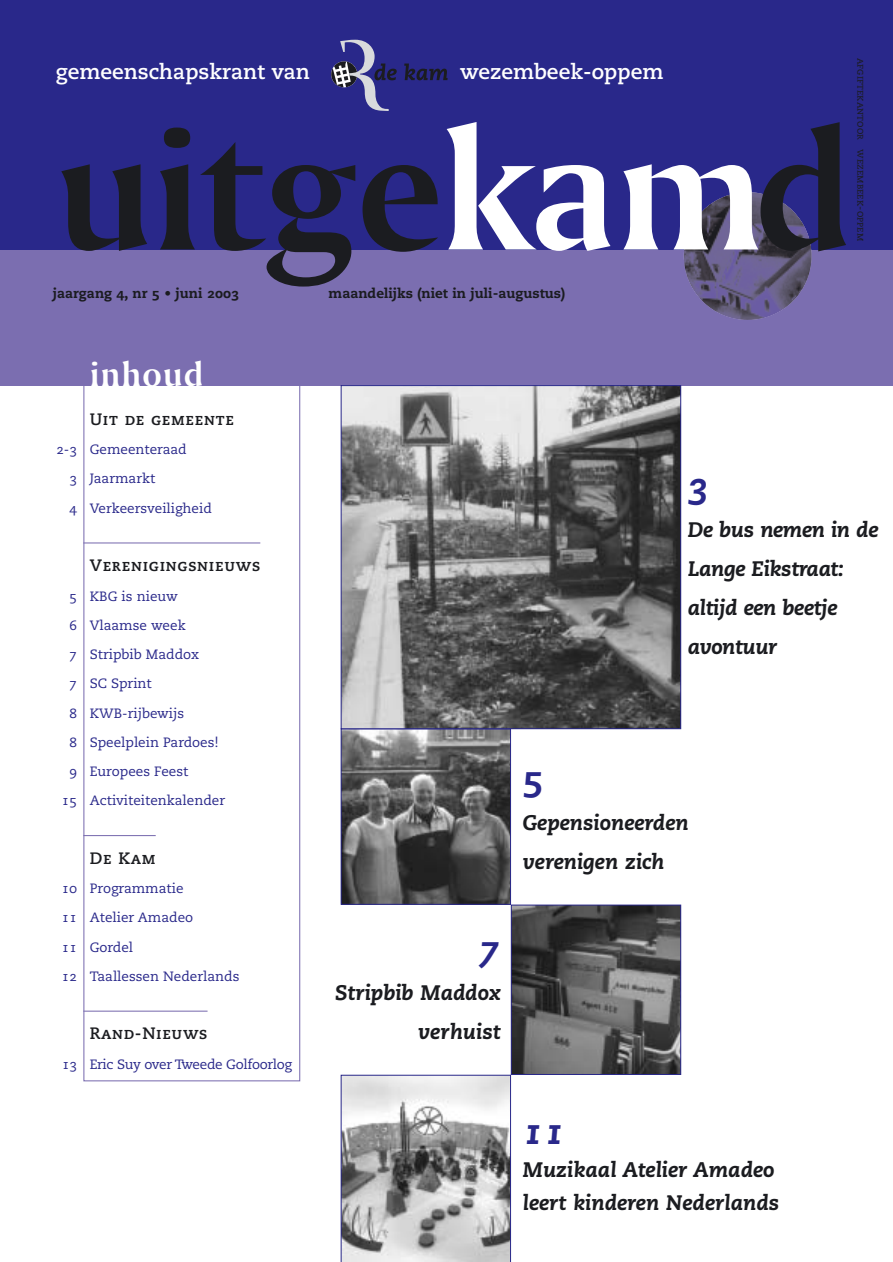
<style>
.page{position:relative;width:893px;height:1262px;background:#fff}
.page>*{position:absolute;margin:0;border:0;box-sizing:border-box;transform-origin:0 0}
.t1{font:180px "Amerigo BT Bold A";color:#1b1c20}
.t2{font:36px "Amerigo BT Bold A";letter-spacing:.035em;color:#fff}
.t3{font:36px "Caecilia Heavy Italic Os F";color:#29288a}
.t4{font:21px/39px "Caecilia Heavy Italic Os F";color:#1b1c20}
.t5{font:21px/39px "Caecilia Heavy Italic Os F";letter-spacing:-.02em;color:#1b1c20}
.t6{font:700 21px "Caecilia";color:#fff}
.t7{font:16.5px "Caecilia Bold SC";letter-spacing:.04em;color:#1b1c20}
.t8{font:13.5px/29.2px "Caecilia Roman Os F";color:#29288a}
.t9{font:13.5px "Caecilia Heavy Os F";color:#1b1c20}
.t10{font:13.5px "Caecilia Roman Os F";letter-spacing:-.02em;color:#29288a}
.t11{font:10.5px "Caecilia Roman SC";color:#1b1c20}
.s1{color:#fff}
</style>
<div class="page">
<img style="left:343px;top:730px;width:166px;height:172px">
<div style="left:341px;top:728px;width:170px;height:176px;border:1px solid #29288a"></div>
<div style="left:0;top:0;width:892px;height:385px;background:#7b6eb0"></div>
<div style="left:0;top:0;width:892px;height:249px;background:#29288a"></div>
<img style="left:683px;top:192px;width:128px;height:128px;border-radius:50%">
<img style="left:513px;top:906px;width:166px;height:166px">
<div style="left:511px;top:904px;width:170px;height:170px;border:1px solid #29288a"></div>
<svg style="left:341px;top:1074px;width:170px;height:187px;background:#b3b3b4"></svg>
<div style="left:83px;top:363px;width:217px;height:718px;border:1px solid #7b6eb0"></div>
<hr style="left:83px;top:542px;width:177px;height:1px;background:#7b6eb0">
<hr style="left:83px;top:835px;width:73px;height:1px;background:#7b6eb0">
<hr style="left:83px;top:1010px;width:124px;height:1px;background:#7b6eb0">
<svg style="left:331px;top:40px;width:66px;height:71px"></svg>
<svg style="left:404px;top:64px;width:43px;height:16px"></svg>
<img style="left:343px;top:387px;width:336px;height:340px">
<div style="left:341px;top:385px;width:340px;height:344px;border:1px solid #29288a"></div>
<h3 class="t6" style="left:56px;top:63px;width:256px">gemeenschapskrant van</h3>
<h3 class="t6" style="left:460px;top:63px;width:204px">wezembeek-oppem</h3>
<h1 class="t1" style="left:56px;top:121px;width:798px">uitge<span class="s1">kam</span>d</h1>
<p class="t9" style="left:53px;top:288px;width:188px">jaargang 4, nr 5 • juni 2003</p>
<p class="t9" style="left:328px;top:288px;width:238px">maandelijks (niet in juli-augustus)</p>
<p class="t11" style="left:867px;top:58px;width:185px;rotate:90deg">afgiftekantoor wezembeek-oppem</p>
<h2 class="t2" style="left:90px;top:360px;width:115px">inhoud</h2>
<p class="t7" style="left:90px;top:409px;width:146px">Uit de gemeente</p>
<p class="t8" style="left:69px;top:436px;width:144px;text-indent:-13px">2-3 Gemeenteraad<br>3 Jaarmarkt<br>4 Verkeersveiligheid</p>
<p class="t7" style="left:90px;top:556px;width:172px">Verenigingsnieuws</p>
<p class="t8" style="left:69px;top:582px;width:110px">5 KBG is nieuw</p>
<p class="t8" style="left:69px;top:611px;width:118px">6 Vlaamse week</p>
<p class="t8" style="left:69px;top:641px;width:131px">7 Stripbib Maddox</p>
<p class="t8" style="left:69px;top:670px;width:84px">7 SC Sprint</p>
<p class="t8" style="left:69px;top:699px;width:116px">8 KWB-rijbewijs</p>
<p class="t8" style="left:69px;top:728px;width:151px">8 Speelplein Pardoes!</p>
<p class="t8" style="left:69px;top:758px;width:120px">9 Europees Feest</p>
<p class="t8" style="left:62px;top:787px;width:165px">15 Activiteitenkalender</p>
<p class="t7" style="left:90px;top:848px;width:67px">De Kam</p>
<p class="t8" style="left:62px;top:875px;width:179px;text-indent:-13px"><span class="s1">9-</span>10 Programmatie<br>11 Atelier Amadeo<br>11 Gordel<br>12 Taallessen Nederlands</p>
<p class="t7" style="left:90px;top:1024px;width:119px">Rand-Nieuws</p>
<p class="t10" style="left:62px;top:1058px;width:231px">13 Eric Suy over Tweede Golfoorlog</p>
<h2 class="t3" style="left:687px;top:470px;width:23px">3</h2>
<h3 class="t5" style="left:687px;top:512px;width:192px">De bus nemen in de<br>Lange Eikstraat: altijd een beetje avontuur</h3>
<h2 class="t3" style="left:523px;top:763px;width:23px">5</h2>
<h3 class="t4" style="left:523px;top:804px;width:167px">Gepensioneerden verenigen zich</h3>
<h2 class="t3" style="left:479px;top:933px;width:23px">7</h2>
<h3 class="t4" style="left:335px;top:975px;width:167px;text-align:right">Stripbib Maddox verhuist</h3>
<h2 class="t3" style="left:523px;top:1116px;width:44px">11</h2>
<h3 class="t4" style="left:523px;top:1155px;width:258px;line-height:33px">Muzikaal Atelier Amadeo leert kinderen Nederlands</h3>
</div>
